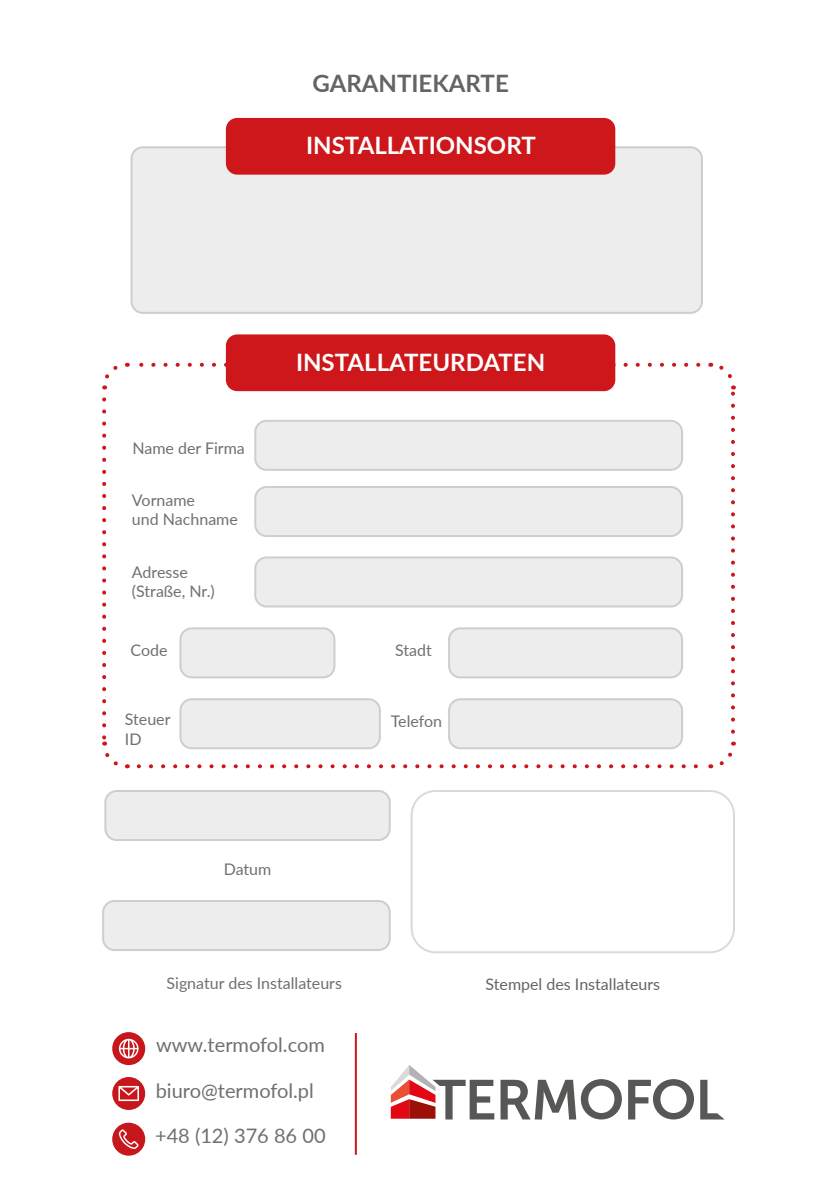
<style>
.page{position:relative;width:840px;height:1191px;background:#fff}
.page>*{position:absolute;margin:0;border:0;box-sizing:border-box;transform-origin:0 0}
.t1{font:700 24px "Lato";color:#fff}
.t2{font:700 24px "Lato";color:#646463}
.t3{font:20px "Lato";color:#70706f}
.t4{font:16px/19.2px "Lato";color:#70706f}
.t5{font:16px "Lato";color:#646463}
</style>
<div class="page">
<svg style="left:102px;top:365px;width:16px;height:24px"></svg>
<svg style="left:102px;top:399px;width:26px;height:370px"></svg>
<svg style="left:139px;top:741px;width:597px;height:27px"></svg>
<svg style="left:709px;top:362px;width:26px;height:369px"></svg>
<svg style="left:127px;top:363px;width:571px;height:4px"></svg>
<div style="left:131px;top:147px;width:570px;height:166px;background:#ededed;border-radius:11px"></div>
<div style="left:130px;top:146px;width:572px;height:168px;border:2px solid #cecece;border-radius:11px"></div>
<div style="left:226px;top:118px;width:389px;height:57px;background:#cd171a;border-radius:11px"></div>
<div style="left:226px;top:334px;width:389px;height:57px;background:#cd171a;border-radius:11px"></div>
<div style="left:255px;top:421px;width:426px;height:49px;background:#ededed;border-radius:11px"></div>
<div style="left:254px;top:420px;width:428px;height:51px;border:2px solid #cecece;border-radius:11px"></div>
<div style="left:255px;top:487px;width:426px;height:49px;background:#ededed;border-radius:11px"></div>
<div style="left:254px;top:486px;width:428px;height:51px;border:2px solid #cecece;border-radius:11px"></div>
<div style="left:255px;top:557px;width:426px;height:49px;background:#ededed;border-radius:11px"></div>
<div style="left:254px;top:556px;width:428px;height:51px;border:2px solid #cecece;border-radius:11px"></div>
<div style="left:180px;top:628px;width:154px;height:49px;background:#ededed;border-radius:11px"></div>
<div style="left:179px;top:627px;width:156px;height:51px;border:2px solid #cecece;border-radius:11px"></div>
<div style="left:449px;top:628px;width:232px;height:49px;background:#ededed;border-radius:11px"></div>
<div style="left:448px;top:627px;width:234px;height:51px;border:2px solid #cecece;border-radius:11px"></div>
<div style="left:180px;top:699px;width:199px;height:49px;background:#ededed;border-radius:11px"></div>
<div style="left:179px;top:698px;width:201px;height:51px;border:2px solid #cecece;border-radius:11px"></div>
<div style="left:449px;top:699px;width:232px;height:49px;background:#ededed;border-radius:11px"></div>
<div style="left:448px;top:698px;width:234px;height:51px;border:2px solid #cecece;border-radius:11px"></div>
<div style="left:410px;top:790px;width:324px;height:163px;border:2px solid #dadada;border-radius:24px"></div>
<div style="left:105px;top:791px;width:284px;height:49px;background:#ededed;border-radius:11px"></div>
<div style="left:104px;top:790px;width:286px;height:51px;border:2px solid #cecece;border-radius:11px"></div>
<div style="left:103px;top:901px;width:286px;height:49px;background:#ededed;border-radius:11px"></div>
<div style="left:102px;top:900px;width:288px;height:51px;border:2px solid #cecece;border-radius:11px"></div>
<svg style="left:112px;top:1077px;width:34px;height:33px"></svg>
<svg style="left:112px;top:1122px;width:34px;height:33px"></svg>
<svg style="left:112px;top:1032px;width:34px;height:33px"></svg>
<hr style="left:354px;top:1033px;width:2px;height:121px;background:#cd171a">
<svg style="left:500px;top:1079px;width:121px;height:40px"></svg>
<svg style="left:628px;top:1079px;width:65px;height:40px"></svg>
<svg style="left:700px;top:1079px;width:24px;height:40px"></svg>
<svg style="left:390px;top:1065px;width:104px;height:54px"></svg>
<h1 class="t2" style="left:312px;top:66px;width:198px">GARANTIEKARTE</h1>
<h1 class="t1" style="left:306px;top:128px;width:231px">INSTALLATIONSORT</h1>
<p class="t4" style="left:132px;top:438px;width:114px">Name der Firma</p>
<p class="t4" style="left:132px;top:490px;width:107px">Vorname<br>und Nachname</p>
<p class="t4" style="left:132px;top:562px;width:84px">Adresse (Straße, Nr.)</p>
<h1 class="t1" style="left:296px;top:344px;width:250px">INSTALLATEURDATEN</h1>
<p class="t4" style="left:130px;top:640px;width:39px">Code</p>
<p class="t4" style="left:395px;top:640px;width:38px">Stadt</p>
<p class="t4" style="left:125px;top:709px;width:47px">Steuer<br>ID</p>
<p class="t4" style="left:390px;top:710px;width:53px">Telefon</p>
<p class="t4" style="left:223px;top:858px;width:49px">Datum</p>
<p class="t4" style="left:166px;top:972px;width:177px">Signatur des Installateurs</p>
<p class="t5" style="left:485px;top:972px;width:176px">Stempel des Installateurs</p>
<p class="t3" style="left:156px;top:1030px;width:170px">www.termofol.com</p>
<p class="t3" style="left:156px;top:1076px;width:160px">biuro@termofol.pl</p>
<p class="t3" style="left:155px;top:1121px;width:172px">+48 (12) 376 86 00</p>
</div>
